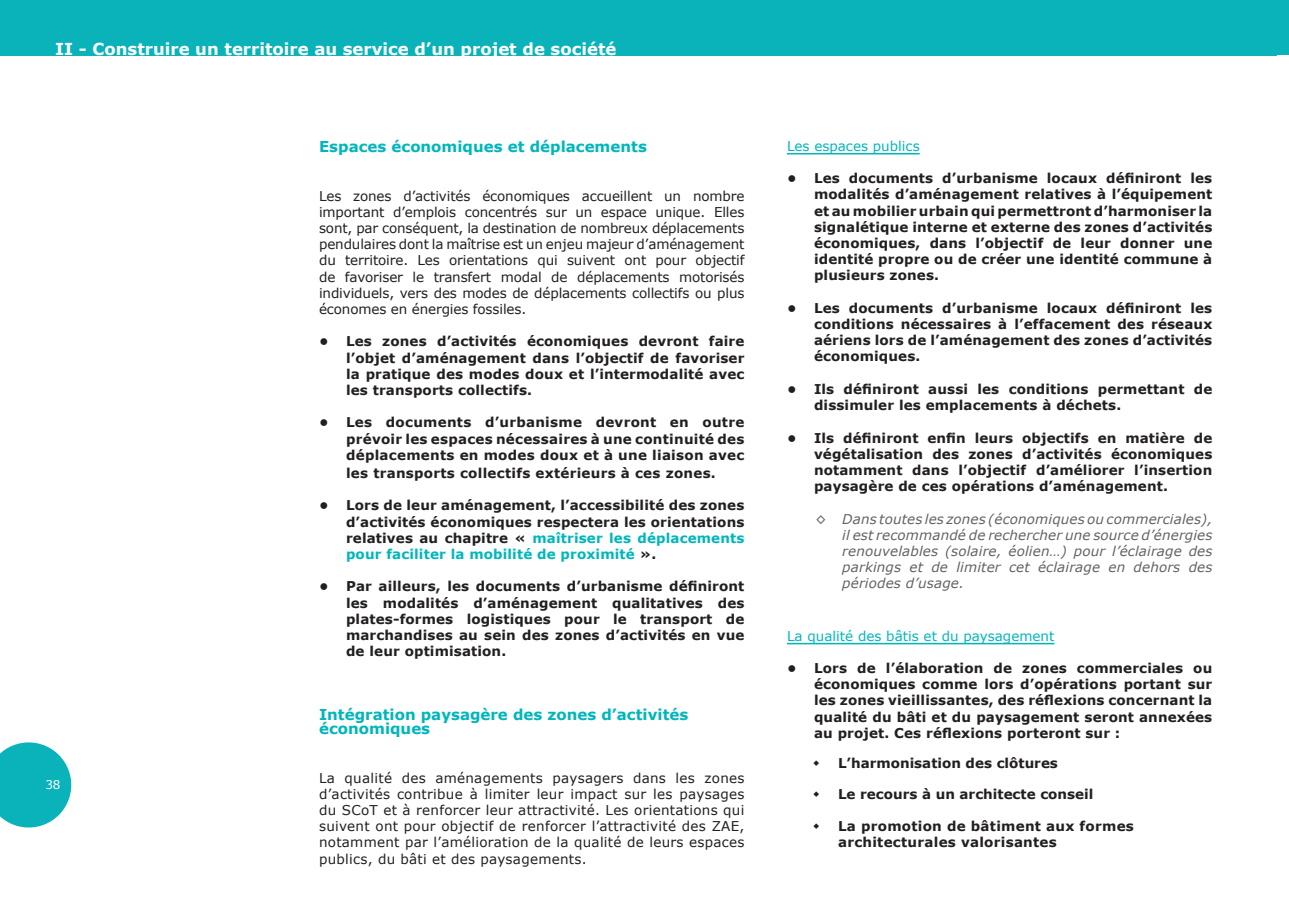
<style>
.page{position:relative;width:1289px;height:919px;background:#fff}
.page>*{position:absolute;margin:0;border:0;box-sizing:border-box;transform-origin:0 0}
.t1{font:700 16.5px "Verdana";color:#fff}
.t2{font:700 15px/13.5px "Verdana";color:#00b6bc}
.t3{font:700 13.5px/16.2px "Verdana";letter-spacing:.01em;color:#231f20;text-align:justify}
.t4{font:13.5px/16.2px "Verdana";color:#231f20;text-align:justify}
.t5{font:italic 13.5px/16.2px "Verdana";letter-spacing:.01em;color:#636366;text-align:justify}
.t6{font:13.5px "Verdana";color:#00b6bc}
.t7{font:12px "Verdana";color:#fff}
.s1{color:#00b6bc}
</style>
<div class="page">
<div style="left:0;top:0;width:1276px;height:55px;background:#09b3b9"></div>
<svg style="left:0;top:742px;width:71px;height:85px;background:#30bfc4"></svg>
<div style="left:1276px;top:0;width:12px;height:55px;background:#09b3b9"></div>
<hr style="left:787px;top:153px;width:132px;height:1px;background:#00b6bc">
<hr style="left:787px;top:642px;width:267px;height:2px;background:#00b6bc">
<p class="t1" style="left:55px;top:39px;width:562px">II - Construire un territoire au service d’un projet de société</p>
<p class="t7" style="left:45px;top:776px;width:17px">38</p>
<p class="t2" style="left:319px;top:139px;width:329px">Espaces économiques et déplacements</p>
<p class="t4" style="left:319px;top:187px;width:427px">Les zones d’activités économiques accueillent un nombre important d’emplois concentrés sur un espace unique. Elles sont, par conséquent, la destination de nombreux déplacements pendulaires dont la maîtrise est un enjeu majeur d’aménagement du territoire. Les orientations qui suivent ont pour objectif de favoriser le transfert modal de déplacements motorisés individuels, vers des modes de déplacements collectifs ou plus économes en énergies fossiles.</p>
<p class="t3" style="left:346px;top:333px;width:400px">Les zones d’activités économiques devront faire l’objet d’aménagement dans l’objectif de favoriser la pratique des modes doux et l’intermodalité avec les transports collectifs.</p>
<p class="t3" style="left:346px;top:414px;width:400px">Les documents d’urbanisme devront en outre prévoir les espaces nécessaires à une continuité des déplacements en modes doux et à une liaison avec</p>
<p class="t3" style="left:346px;top:464px;width:371px">les transports collectifs extérieurs à ces zones.</p>
<p class="t3" style="left:346px;top:497px;width:400px">Lors de leur aménagement, l’accessibilité des zones d’activités économiques respectera les orientations relatives au chapitre « <span class="s1">maîtriser les déplacements pour faciliter la mobilité de proximité</span> ».</p>
<p class="t3" style="left:346px;top:578px;width:400px">Par ailleurs, les documents d’urbanisme définiront les modalités d’aménagement qualitatives des plates-formes logistiques pour le transport de marchandises au sein des zones d’activités en vue de leur optimisation.</p>
<p class="t3" style="left:319px;top:333px;width:11px">•</p>
<p class="t3" style="left:319px;top:414px;width:11px">•</p>
<p class="t3" style="left:319px;top:497px;width:11px">•</p>
<p class="t3" style="left:319px;top:578px;width:11px">•</p>
<p class="t2" style="left:319px;top:707px;width:371px">Intégration paysagère des zones d’activités économiques</p>
<p class="t4" style="left:319px;top:769px;width:427px">La qualité des aménagements paysagers dans les zones d’activités contribue à limiter leur impact sur les paysages du SCoT et à renforcer leur attractivité. Les orientations qui suivent ont pour objectif de renforcer l’attractivité des ZAE, notamment par l’amélioration de la qualité de leurs espaces publics, du bâti et des paysagements.</p>
<p class="t6" style="left:787px;top:137px;width:134px">Les espaces publics</p>
<p class="t3" style="left:814px;top:170px;width:400px">Les documents d’urbanisme locaux définiront les modalités d’aménagement relatives à l’équipement et au mobilier urbain qui permettront d’harmoniser la signalétique interne et externe des zones d’activités économiques, dans l’objectif de leur donner une identité propre ou de créer une identité commune à plusieurs zones.</p>
<p class="t3" style="left:814px;top:299px;width:400px">Les documents d’urbanisme locaux définiront les conditions nécessaires à l’effacement des réseaux aériens lors de l’aménagement des zones d’activités économiques.</p>
<p class="t3" style="left:814px;top:380px;width:400px">Ils définiront aussi les conditions permettant de dissimuler les emplacements à déchets.</p>
<p class="t3" style="left:814px;top:429px;width:400px">Ils définiront enfin leurs objectifs en matière de végétalisation des zones d’activités économiques notamment dans l’objectif d’améliorer l’insertion paysagère de ces opérations d’aménagement.</p>
<p class="t5" style="left:842px;top:510px;width:371px">Dans toutes les zones (économiques ou commerciales), il est recommandé de rechercher une source d’énergies renouvelables (solaire, éolien…) pour l’éclairage des parkings et de limiter cet éclairage en dehors des périodes d’usage.</p>
<p class="t6" style="left:787px;top:627px;width:269px">La qualité des bâtis et du paysagement</p>
<p class="t3" style="left:814px;top:659px;width:400px">Lors de l’élaboration de zones commerciales ou économiques comme lors d’opérations portant sur les zones vieillissantes, des réflexions concernant la qualité du bâti et du paysagement seront annexées au projet. Ces réflexions porteront sur :</p>
<p class="t3" style="left:838px;top:754px;width:221px">L’harmonisation des clôtures</p>
<p class="t3" style="left:838px;top:785px;width:257px">Le recours à un architecte conseil</p>
<p class="t3" style="left:838px;top:817px;width:297px">La promotion de bâtiment aux formes architecturales valorisantes</p>
<p class="t3" style="left:787px;top:170px;width:11px">•</p>
<p class="t3" style="left:787px;top:299px;width:11px">•</p>
<p class="t3" style="left:787px;top:380px;width:11px">•</p>
<p class="t3" style="left:787px;top:429px;width:11px">•</p>
<p class="t5" style="left:815px;top:510px;width:13px">◊</p>
<p class="t3" style="left:787px;top:659px;width:11px">•</p>
</div>
